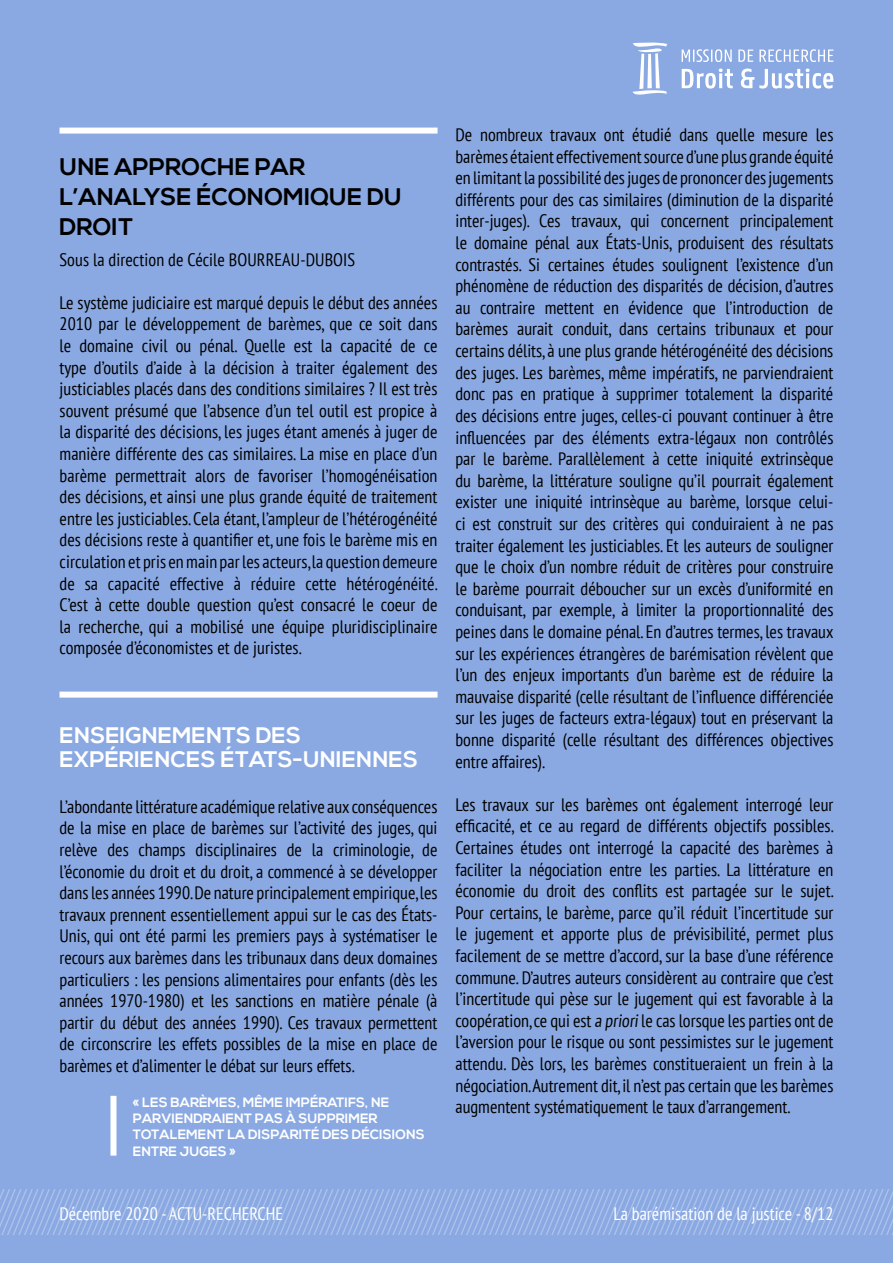
<style>
.page{position:relative;width:893px;height:1263px;background:#8aa9e2}
.page>*{position:absolute;margin:0;border:0;box-sizing:border-box;transform-origin:0 0}
.t1{font:700 24px/30px "Nexa";letter-spacing:.005em;color:#000}
.t2{font:700 22.5px/24px "Nexa";letter-spacing:.005em;color:#fff}
.t3{font:condensed 18px/21.6px "PT Sans";color:#000;text-align:justify}
.t4{font:condensed 18px "PT Sans";color:#fff}
.t5{font:700 13.5px/16.2px "Nexa";color:#fff}
</style>
<div class="page">
<svg style="left:682px;top:69px;width:151px;height:20px"></svg>
<svg style="left:682px;top:49px;width:151px;height:13px"></svg>
<svg style="left:632px;top:42px;width:35px;height:53px"></svg>
<svg style="left:0;top:1189px;width:893px;height:45px"></svg>
<div style="left:60px;top:128px;width:378px;height:6px;background:#fff"></div>
<div style="left:60px;top:692px;width:378px;height:6px;background:#fff"></div>
<div style="left:110px;top:1096px;width:6px;height:59px;background:#fff"></div>
<h1 class="t1" style="left:60px;top:153px;width:344px">UNE APPROCHE PAR<br>L’ANALYSE ÉCONOMIQUE DU<br>DROIT</h1>
<p class="t3" style="left:60px;top:248px;width:297px">Sous la direction de Cécile BOURREAU-DUBOIS</p>
<p class="t3" style="left:60px;top:291px;width:379px">Le système judiciaire est marqué depuis le début des années 2010 par le développement de barèmes, que ce soit dans le domaine civil ou pénal. Quelle est la capacité de ce type d’outils d’aide à la décision à traiter également des justiciables placés dans des conditions similaires ? Il est très souvent présumé que l’absence d’un tel outil est propice à la disparité des décisions, les juges étant amenés à juger de manière différente des cas similaires. La mise en place d’un barème permettrait alors de favoriser l’homogénéisation des décisions, et ainsi une plus grande équité de traitement entre les justiciables. Cela étant, l’ampleur de l’hétérogénéité des décisions reste à quantifier et, une fois le barème mis en circulation et pris en main par les acteurs, la question demeure de sa capacité effective à réduire cette hétérogénéité.<br>C’est à cette double question qu’est consacré le coeur de la recherche, qui a mobilisé une équipe pluridisciplinaire composée d’économistes et de juristes.</p>
<p class="t2" style="left:60px;top:724px;width:360px">ENSEIGNEMENTS DES<br>EXPÉRIENCES ÉTATS-UNIENNES</p>
<p class="t3" style="left:60px;top:795px;width:379px">L’abondante littérature académique relative aux conséquences de la mise en place de barèmes sur l’activité des juges, qui relève des champs disciplinaires de la criminologie, de l’économie du droit et du droit, a commencé à se développer dans les années 1990. De nature principalement empirique, les travaux prennent essentiellement appui sur le cas des États-Unis, qui ont été parmi les premiers pays à systématiser le recours aux barèmes dans les tribunaux dans deux domaines particuliers : les pensions alimentaires pour enfants (dès les années 1970-1980) et les sanctions en matière pénale (à partir du début des années 1990). Ces travaux permettent de circonscrire les effets possibles de la mise en place de barèmes et d’alimenter le débat sur leurs effets.</p>
<p class="t5" style="left:133px;top:1095px;width:293px">« LES BARÈMES, MÊME IMPÉRATIFS, NE<br>PARVIENDRAIENT PAS À SUPPRIMER<br>TOTALEMENT LA DISPARITÉ DES DÉCISIONS<br>ENTRE JUGES »</p>
<p class="t3" style="left:455px;top:124px;width:379px">De nombreux travaux ont étudié dans quelle mesure les barèmes étaient effectivement source d’une plus grande équité en limitant la possibilité des juges de prononcer des jugements différents pour des cas similaires (diminution de la disparité inter-juges). Ces travaux, qui concernent principalement le domaine pénal aux États-Unis, produisent des résultats contrastés. Si certaines études soulignent l’existence d’un phénomène de réduction des disparités de décision, d’autres au contraire mettent en évidence que l’introduction de barèmes aurait conduit, dans certains tribunaux et pour certains délits, à une plus grande hétérogénéité des décisions des juges. Les barèmes, même impératifs, ne parviendraient donc pas en pratique à supprimer totalement la disparité des décisions entre juges, celles-ci pouvant continuer à être influencées par des éléments extra-légaux non contrôlés par le barème. Parallèlement à cette iniquité extrinsèque du barème, la littérature souligne qu’il pourrait également exister une iniquité intrinsèque au barème, lorsque celui&shy;ci est construit sur des critères qui conduiraient à ne pas traiter également les justiciables. Et les auteurs de souligner que le choix d’un nombre réduit de critères pour construire le barème pourrait déboucher sur un excès d’uniformité en conduisant, par exemple, à limiter la proportionnalité des peines dans le domaine pénal. En d’autres termes, les travaux sur les expériences étrangères de barémisation révèlent que l’un des enjeux importants d’un barème est de réduire la mauvaise disparité (celle résultant de l’influence différenciée sur les juges de facteurs extra-légaux) tout en préservant la bonne disparité (celle résultant des différences objectives entre affaires).</p>
<p class="t3" style="left:455px;top:793px;width:379px">Les travaux sur les barèmes ont également interrogé leur efficacité, et ce au regard de différents objectifs possibles.<br>Certaines études ont interrogé la capacité des barèmes à faciliter la négociation entre les parties. La littérature en économie du droit des conflits est partagée sur le sujet.<br>Pour certains, le barème, parce qu’il réduit l’incertitude sur le jugement et apporte plus de prévisibilité, permet plus facilement de se mettre d’accord, sur la base d’une référence commune. D’autres auteurs considèrent au contraire que c’est l’incertitude qui pèse sur le jugement qui est favorable à la coopération, ce qui est a priorile cas lorsque les parties ont de l’aversion pour le risque ou sont pessimistes sur le jugement attendu. Dès lors, les barèmes constitueraient un frein à la négociation. Autrement dit, il n’est pas certain que les barèmes augmentent systématiquement le taux d’arrangement.</p>
<p class="t4" style="left:60px;top:1202px;width:225px">Décembre 2020 - ACTU-RECHERCHE</p>
<p class="t4" style="left:613px;top:1202px;width:222px">La barémisation de la justice - 8/12</p>
</div>
